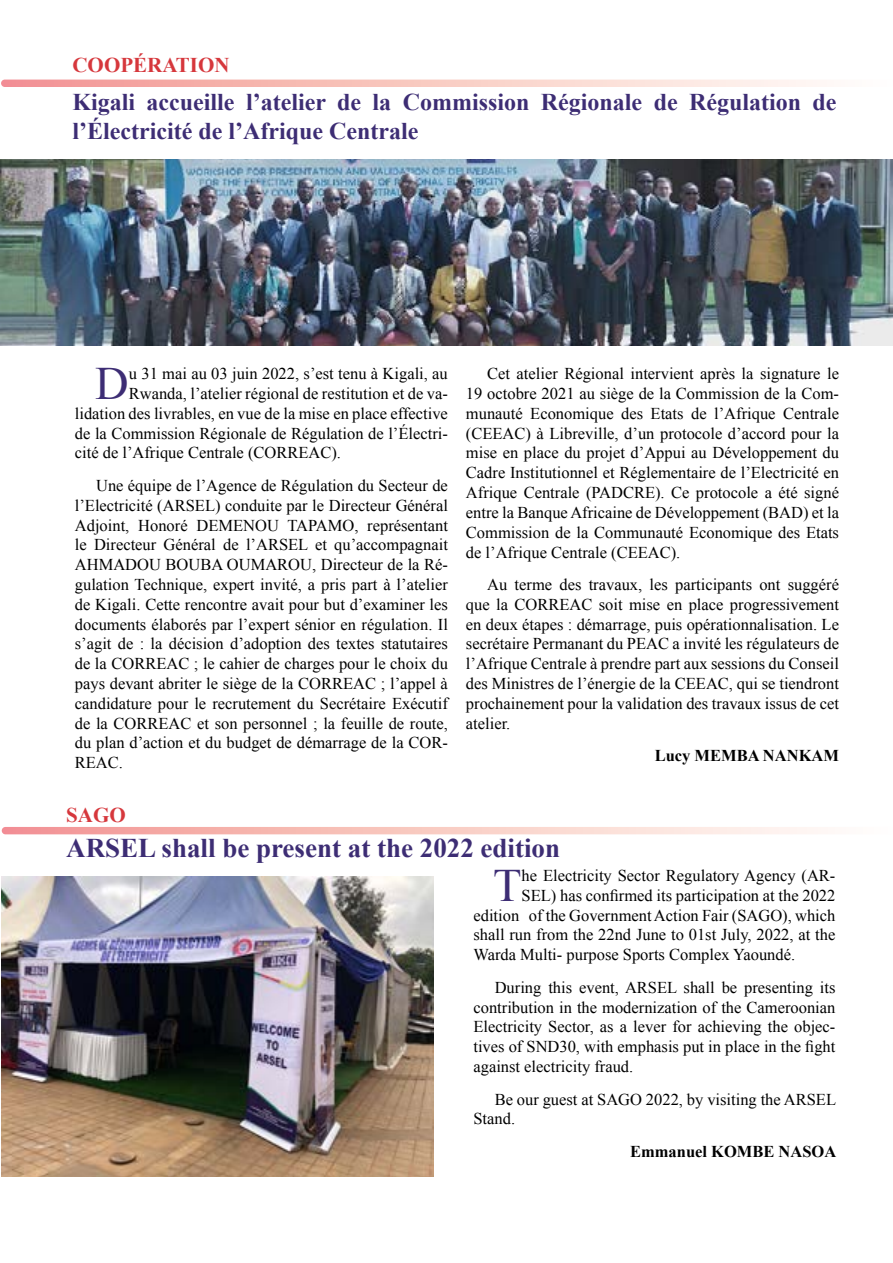
<style>
.page{position:relative;width:893px;height:1263px;background:#fff}
.page>*{position:absolute;margin:0;border:0;box-sizing:border-box;transform-origin:0 0}
.t1{font:46.35px "Times New Roman";color:#3d2d74}
.t2{font:700 27px "Times New Roman";color:#3d2d74}
.t3{font:700 24px/28.8px "Times New Roman";color:#3d2d74}
.t4{font:700 21px "Times New Roman";color:#d6373c}
.t5{font:16.5px/19.8px "Times New Roman";color:#000;text-align:justify}
.t6{font:700 16.5px "Times New Roman";color:#000}
</style>
<div class="page">
<svg style="left:1px;top:80px;width:892px;height:7px;background:#f8cbc5"></svg>
<img style="left:0;top:159px;width:892px;height:186px">
<svg style="left:2px;top:827px;width:891px;height:7px;background:#f8cbc5"></svg>
<img style="left:2px;top:876px;width:431px;height:300px">
<p class="t4" style="left:72px;top:50px;width:159px">COOPÉRATION</p>
<h3 class="t3" style="left:72px;top:87px;width:766px">Kigali accueille l’atelier de la Commission Régionale de Régulation de l’Électricité de l’Afrique Centrale</h3>
<h1 class="t1" style="left:95px;top:352px;width:35px">D</h1>
<p class="t5" style="left:129px;top:364px;width:321px">u 31 mai au 03 juin 2022, s’est tenu à Kigali, au</p>
<p class="t5" style="left:129px;top:383px;width:321px">Rwanda, l’atelier régional de restitution et de va-</p>
<p class="t5" style="left:75px;top:403px;width:375px">lidation des livrables, en vue de la mise en place effective</p>
<p class="t5" style="left:75px;top:423px;width:375px">de la Commission Régionale de Régulation de l’Électri-</p>
<p class="t5" style="left:75px;top:443px;width:268px">cité de l’Afrique Centrale (CORREAC).</p>
<p class="t5" style="left:75px;top:475px;width:375px;text-indent:21px">Une équipe de l’Agence de Régulation du Secteur de l’Electricité (ARSEL) conduite par le Directeur Général Adjoint, Honoré DEMENOU TAPAMO, représentant le Directeur Général de l’ARSEL et qu’accompagnait AHMADOU BOUBA OUMAROU, Directeur de la Ré&shy;gulation Technique, expert invité, a pris part à l’atelier de Kigali. Cette rencontre avait pour but d’examiner les documents élaborés par l’expert sénior en régulation. Il s’agit de : la décision d’adoption des textes statutaires de la CORREAC ; le cahier de charges pour le choix du pays devant abriter le siège de la CORREAC ; l’appel à candidature pour le recrutement du Secrétaire Exécutif de la CORREAC et son personnel ; la feuille de route, du plan d’action et du budget de démarrage de la COR-REAC.</p>
<p class="t4" style="left:66px;top:801px;width:61px">SAGO</p>
<p class="t5" style="left:466px;top:364px;width:375px;text-indent:21px">Cet atelier Régional intervient après la signature le 19 octobre 2021 au siège de la Commission de la Com&shy;munauté Economique des Etats de l’Afrique Centrale (CEEAC) à Libreville, d’un protocole d’accord pour la mise en place du projet d’Appui au Développement du Cadre Institutionnel et Réglementaire de l’Electricité en Afrique Centrale (PADCRE). Ce protocole a été signé entre la Banque Africaine de Développement (BAD) et la Commission de la Communauté Economique des Etats de l’Afrique Centrale (CEEAC).</p>
<p class="t5" style="left:466px;top:574px;width:375px;text-indent:21px">Au terme des travaux, les participants ont suggéré que la CORREAC soit mise en place progressivement en deux étapes : démarrage, puis opérationnalisation. Le secrétaire Permanant du PEAC a invité les régulateurs de l’Afrique Centrale à prendre part aux sessions du Conseil des Ministres de l’énergie de la CEEAC, qui se tiendront prochainement pour la validation des travaux issus de cet atelier.</p>
<p class="t6" style="left:655px;top:744px;width:186px">Lucy MEMBA NANKAM</p>
<h2 class="t2" style="left:66px;top:829px;width:495px">ARSEL shall be present at the 2022 edition</h2>
<h1 class="t1" style="left:493px;top:854px;width:30px">T</h1>
<p class="t5" style="left:522px;top:865px;width:315px">he Electricity Sector Regulatory Agency (AR-</p>
<p class="t5" style="left:522px;top:885px;width:315px">SEL) has confirmed its participation at the 2022</p>
<p class="t5" style="left:473px;top:905px;width:363px">edition of the Government Action Fair (SAGO), which</p>
<p class="t5" style="left:473px;top:925px;width:363px">shall run from the 22nd June to 01st July, 2022, at the</p>
<p class="t5" style="left:473px;top:944px;width:323px">Warda Multi- purpose Sports Complex Yaoundé.</p>
<p class="t5" style="left:473px;top:977px;width:364px;text-indent:21px">During this event, ARSEL shall be presenting its contribution in the modernization of the Cameroonian Electricity Sector, as a lever for achieving the objec&shy;tives of SND30, with emphasis put in place in the fight against electricity fraud.</p>
<p class="t5" style="left:473px;top:1089px;width:364px;text-indent:21px">Be our guest at SAGO 2022, by visiting the ARSEL<br>Stand.</p>
<p class="t6" style="left:630px;top:1140px;width:208px">Emmanuel KOMBE NASOA</p>
</div>
